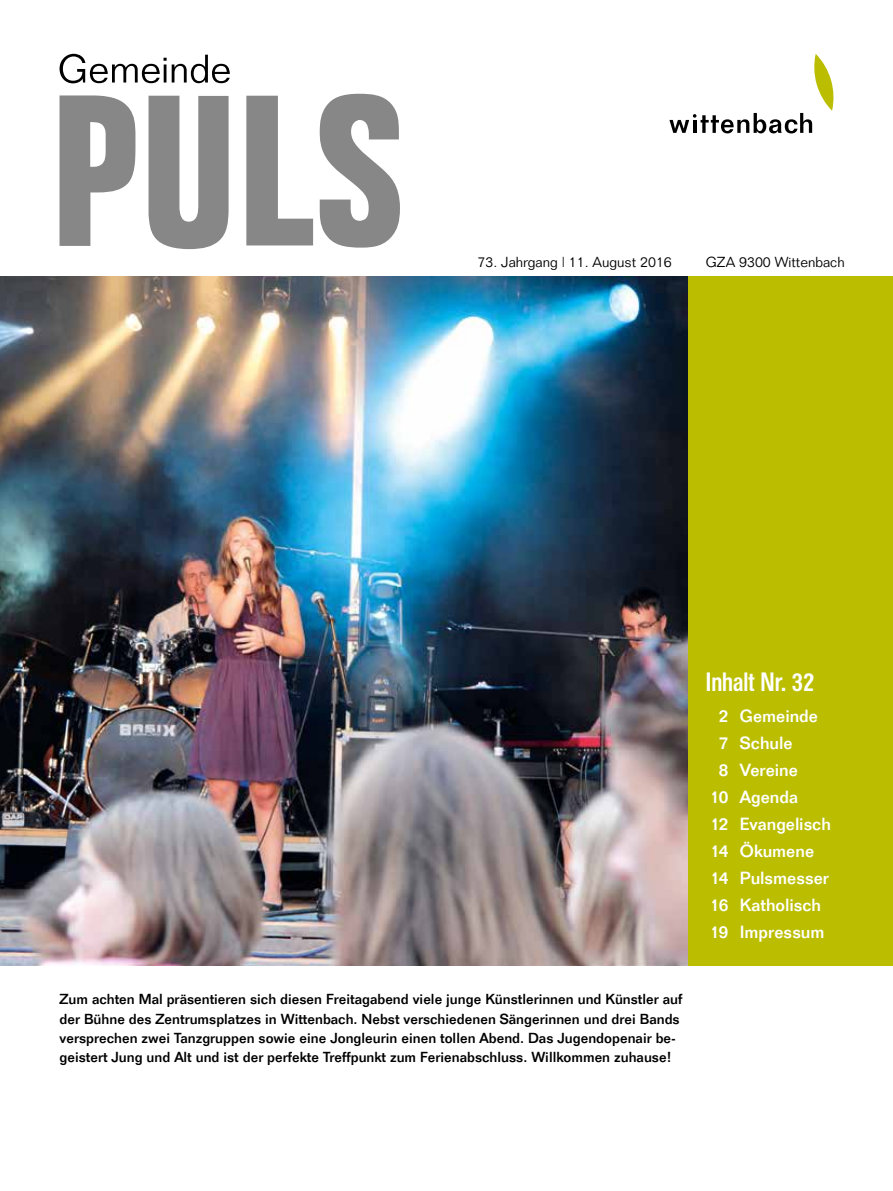
<style>
.page{position:relative;width:893px;height:1191px;background:#fff}
.page>*{position:absolute;margin:0;border:0;box-sizing:border-box;transform-origin:0 0}
.t1{font:500 26.25px "Folio Condensed BQ";color:#fff}
.t2{font:500 17.25px "Folio";letter-spacing:-.005em;color:#fff}
.t3{font:500 14.25px/19.4px "Folio";color:#000}
.t4{font:300 14.25px "Folio";color:#000}
</style>
<div class="page">
<img style="left:0;top:276px;width:689px;height:689px">
<div style="left:689px;top:276px;width:204px;height:689px;background:#bbbe00"></div>
<svg style="left:669px;top:54px;width:164px;height:79px"></svg>
<svg style="left:60px;top:95px;width:75px;height:151px"></svg>
<svg style="left:149px;top:96px;width:80px;height:153px"></svg>
<svg style="left:246px;top:96px;width:67px;height:149px"></svg>
<svg style="left:319px;top:94px;width:81px;height:154px"></svg>
<svg style="left:60px;top:54px;width:170px;height:29px"></svg>
<p class="t4" style="left:477px;top:254px;width:196px">73. Jahrgang | 11. August 2016</p>
<p class="t4" style="left:706px;top:254px;width:140px">GZA 9300 Wittenbach</p>
<p class="t3" style="left:60px;top:989px;width:624px">Zum achten Mal präsentieren sich diesen Freitagabend viele junge Künstlerinnen und Künstler auf der Bühne des Zentrumsplatzes in Wittenbach. Nebst verschiedenen Sängerinnen und drei Bands versprechen zwei Tanzgruppen sowie eine Jongleurin einen tollen Abend. Das Jugendopenair be&shy;geistert Jung und Alt und ist der perfekte Treffpunkt zum Ferienabschluss. Willkommen zuhause!</p>
<p class="t1" style="left:706px;top:667px;width:110px">Inhalt Nr. 32</p>
<p class="t2" style="left:719px;top:705px;width:101px">2 Gemeinde</p>
<p class="t2" style="left:719px;top:732px;width:75px">7 Schule</p>
<p class="t2" style="left:719px;top:759px;width:81px">8 Vereine</p>
<p class="t2" style="left:710px;top:786px;width:89px">10 Agenda</p>
<p class="t2" style="left:710px;top:813px;width:122px">12 Evangelisch</p>
<p class="t2" style="left:710px;top:840px;width:105px">14 Ökumene</p>
<p class="t2" style="left:710px;top:867px;width:120px">14 Pulsmesser</p>
<p class="t2" style="left:710px;top:894px;width:112px">16 Katholisch</p>
<p class="t2" style="left:710px;top:921px;width:116px">19 Impressum</p>
</div>
